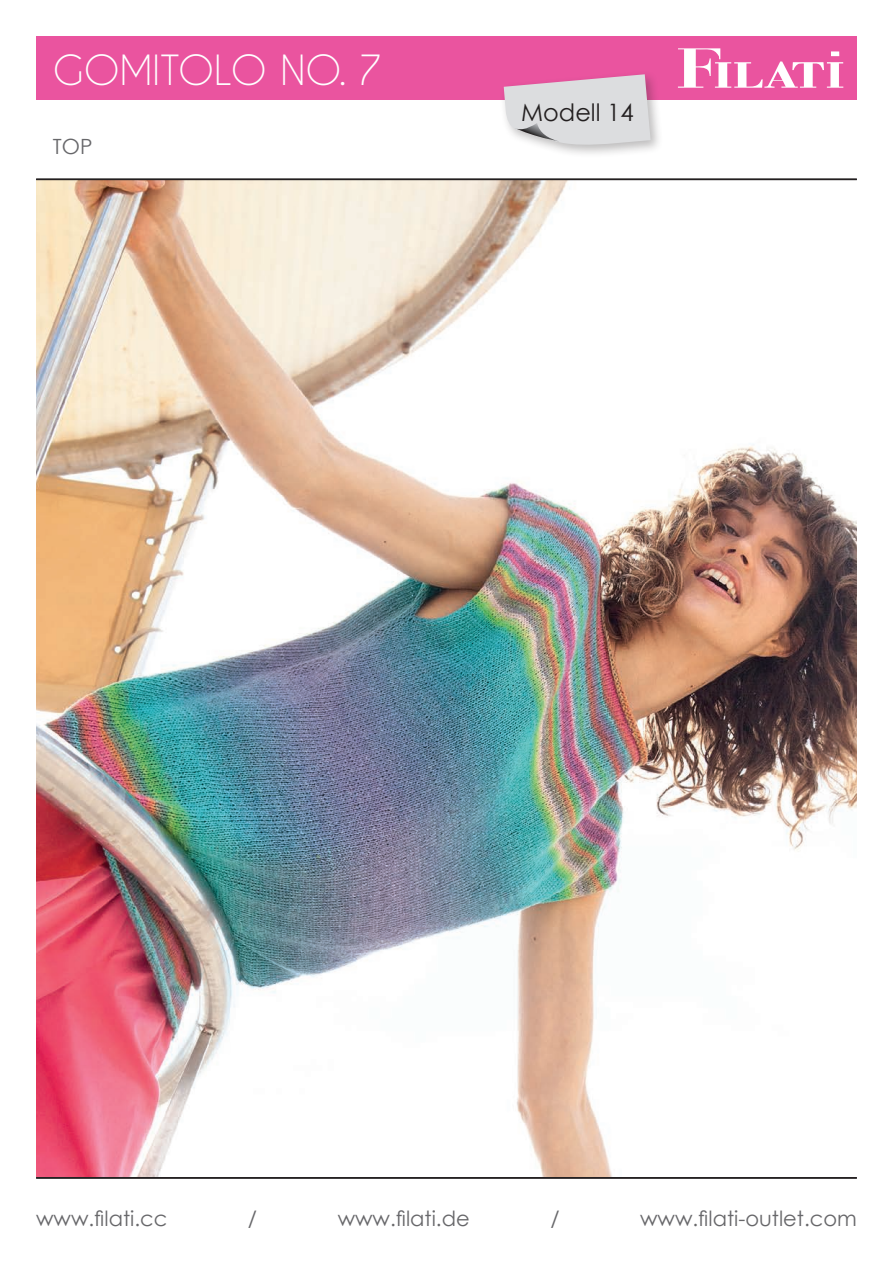
<style>
.page{position:relative;width:893px;height:1263px;background:#fff}
.page>*{position:absolute;margin:0;border:0;box-sizing:border-box;transform-origin:0 0}
.t1{font:39px "Caviar Dreams";color:#fff}
.t2{font:24px "Century Gothic";color:#231f20}
.t3{font:21px "Century Gothic";color:#67676a}
</style>
<div class="page">
<img style="left:36px;top:180px;width:821px;height:997px">
<hr style="left:36px;top:1177px;width:821px;height:1px;background:#231f20">
<hr style="left:36px;top:179px;width:821px;height:1px;background:#231f20">
<div style="left:36px;top:36px;width:821px;height:64px;background:#ea549f"></div>
<svg style="left:678px;top:48px;width:165px;height:40px"></svg>
<div style="left:499px;top:70px;width:165px;height:88px;background:#231f20;opacity:.3"></div>
<svg style="left:504px;top:74px;width:147px;height:76px;background:#dcced7"></svg>
<h1 class="t1" style="left:53px;top:47px;width:331px">GOMITOLO NO. 7</h1>
<p class="t3" style="left:53px;top:131px;width:41px">TOP</p>
<p class="t2" style="left:521px;top:96px;width:114px">Modell 14</p>
<p class="t3" style="left:36px;top:1204px;width:133px">www.filati.cc</p>
<p class="t3" style="left:248px;top:1204px;width:11px">/</p>
<p class="t3" style="left:338px;top:1204px;width:134px">www.filati.de</p>
<p class="t3" style="left:550px;top:1204px;width:11px">/</p>
<p class="t3" style="left:640px;top:1204px;width:218px">www.filati-outlet.com</p>
</div>
